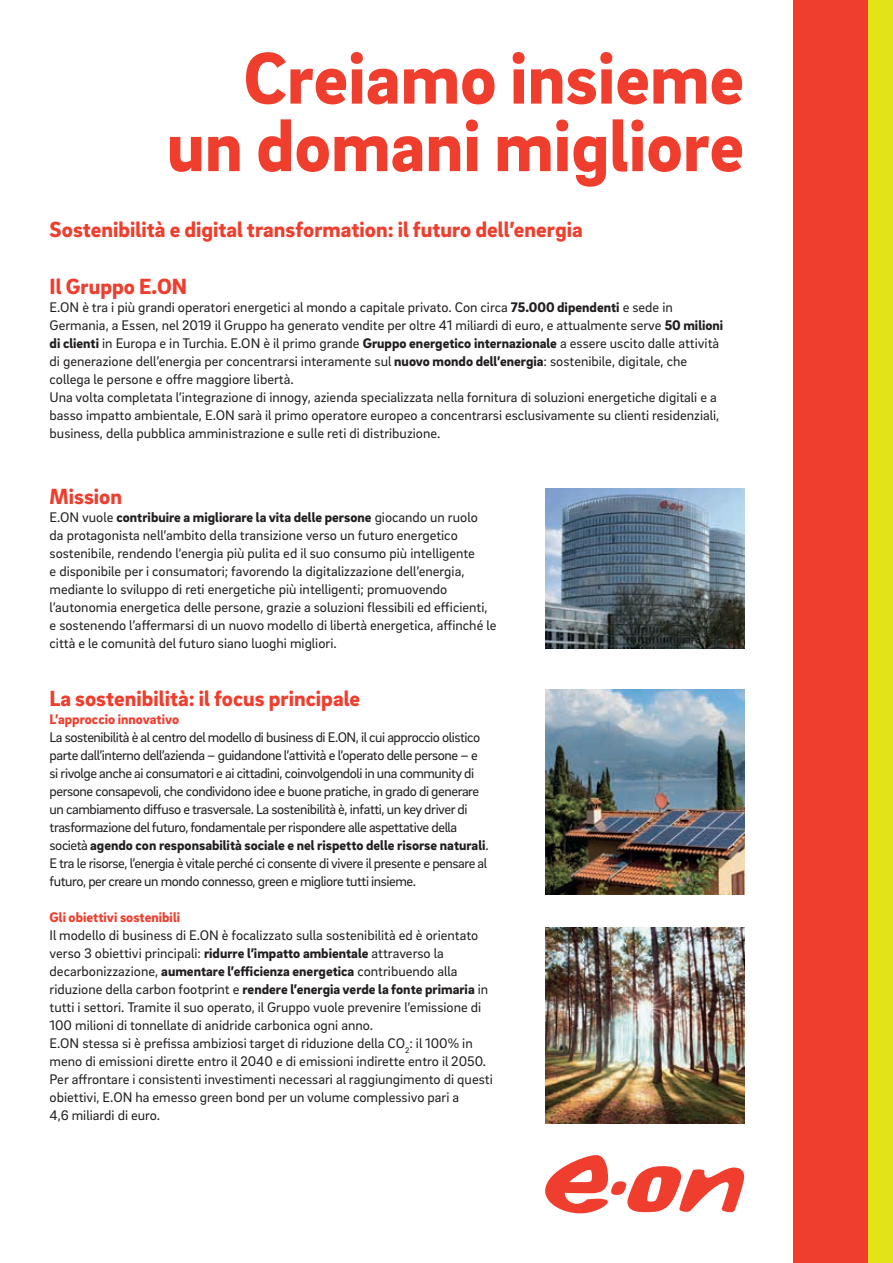
<style>
.page{position:relative;width:893px;height:1263px;background:#fff}
.page>*{position:absolute;margin:0;border:0;box-sizing:border-box;transform-origin:0 0}
.t1{font:900 75px/67.5px "Brix Sans";color:#ef3e2e;text-align:right}
.t2{font:900 22.5px "Brix Sans";color:#ef3e2e}
.t3{font:14.25px/18px "Brix Sans";color:#231f20}
.t4{font:14.25px/18px "Brix Sans";letter-spacing:-.03em;color:#231f20}
.t5{font:900 14.25px "Brix Sans";color:#ef3e2e}
.s1{font-weight:900}
</style>
<div class="page">
<div style="left:868px;top:0;width:25px;height:1263px;background:#e2e318"></div>
<div style="left:794px;top:0;width:74px;height:1263px;background:#ef3e2e"></div>
<svg style="left:545px;top:1155px;width:199px;height:58px"></svg>
<img style="left:545px;top:927px;width:199px;height:196px">
<img style="left:545px;top:488px;width:199px;height:160px">
<img style="left:545px;top:689px;width:199px;height:206px">
<h1 class="t1" style="left:167px;top:41px;width:579px">Creiamo insieme un domani migliore</h1>
<h2 class="t2" style="left:50px;top:214px;width:535px">Sostenibilità e digital transformation: il futuro dell’energia</h2>
<h2 class="t2" style="left:50px;top:272px;width:139px">Il Gruppo E.ON</h2>
<p class="t3" style="left:50px;top:298px;width:675px">E.ON è tra i più grandi operatori energetici al mondo a capitale privato. Con circa <span class="s1">75.000 dipendenti</span> e sede in Germania, a Essen, nel 2019 il Gruppo ha generato vendite per oltre 41 miliardi di euro, e attualmente serve <span class="s1">50 milioni di clienti</span> in Europa e in Turchia. E.ON è il primo grande <span class="s1">Gruppo energetico internazionale</span> a essere uscito dalle attività di generazione dell’energia per concentrarsi interamente sul <span class="s1">nuovo mondo dell’energia</span>: sostenibile, digitale, che collega le persone e offre maggiore libertà.<br>Una volta completata l’integrazione di innogy, azienda specializzata nella fornitura di soluzioni energetiche digitali e a basso impatto ambientale, E.ON sarà il primo operatore europeo a concentrarsi esclusivamente su clienti residenziali, business, della pubblica amministrazione e sulle reti di distribuzione.</p>
<h2 class="t2" style="left:50px;top:482px;width:74px">Mission</h2>
<p class="t3" style="left:50px;top:508px;width:448px">E.ON vuole <span class="s1">contribuire a migliorare la vita delle persone</span> giocando un ruolo<br>da protagonista nell’ambito della transizione verso un futuro energetico sostenibile, rendendo l‘energia più pulita ed il suo consumo più intelligente<br>e disponibile per i consumatori; favorendo la digitalizzazione dell’energia, mediante lo sviluppo di reti energetiche più intelligenti; promuovendo l’autonomia energetica delle persone, grazie a soluzioni flessibili ed efficienti, e sostenendo l’affermarsi di un nuovo modello di libertà energetica, affinché le città e le comunità del futuro siano luoghi migliori.</p>
<h2 class="t2" style="left:50px;top:683px;width:312px">La sostenibilità: il focus principale</h2>
<p class="t5" style="left:50px;top:709px;width:131px">L’approccio innovativo</p>
<p class="t4" style="left:50px;top:727px;width:441px">La sostenibilità è al centro del modello di business di E.ON, il cui approccio olistico parte dall’interno dell’azienda – guidandone l’attività e l’operato delle persone – e si rivolge anche ai consumatori e ai cittadini, coinvolgendoli in una community di persone consapevoli, che condividono idee e buone pratiche, in grado di generare un cambiamento diffuso e trasversale. La sostenibilità è, infatti, un key driver di trasformazione del futuro, fondamentale per rispondere alle aspettative della società <span class="s1">agendo con responsabilità sociale e nel rispetto delle risorse naturali</span>.<br>E tra le risorse, l’energia è vitale perché ci consente di vivere il presente e pensare al futuro, per creare un mondo connesso, green e migliore tutti insieme.</p>
<p class="t5" style="left:50px;top:907px;width:132px">Gli obiettivi sostenibili</p>
<p class="t3" style="left:50px;top:925px;width:445px">Il modello di business di E.ON è focalizzato sulla sostenibilità ed è orientato verso 3 obiettivi principali: <span class="s1">ridurre l’impatto ambientale</span> attraverso la decarbonizzazione, <span class="s1">aumentare l’efficienza energetica</span> contribuendo alla riduzione della carbon footprint e <span class="s1">rendere l’energia verde la fonte primaria</span> in tutti i settori. Tramite il suo operato, il Gruppo vuole prevenire l’emissione di 100 milioni di tonnellate di anidride carbonica ogni anno.<br>E.ON stessa si è prefissa ambiziosi target di riduzione della CO<sub>2</sub>: il 100% in meno di emissioni dirette entro il 2040 e di emissioni indirette entro il 2050.<br>Per affrontare i consistenti investimenti necessari al raggiungimento di questi obiettivi, E.ON ha emesso green bond per un volume complessivo pari a<br>4,6 miliardi di euro.</p>
</div>
